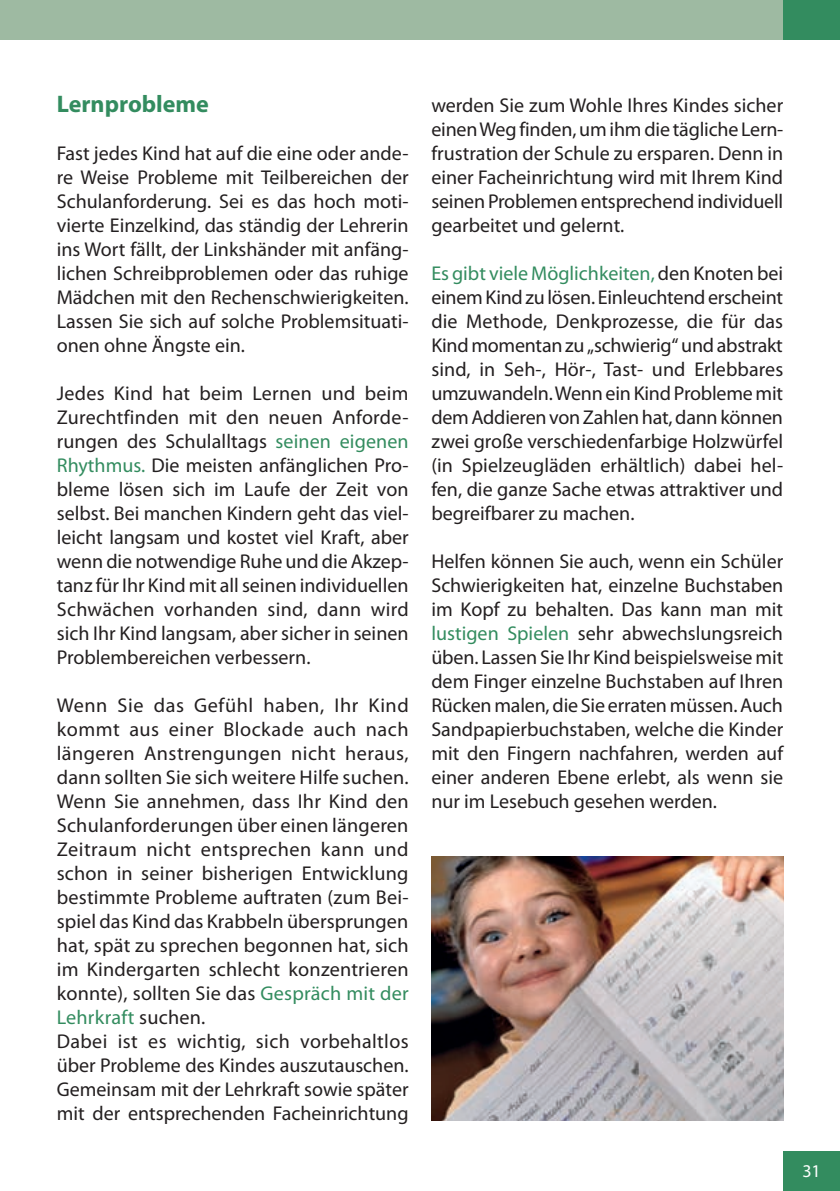
<style>
.page{position:relative;width:840px;height:1191px;background:#fff}
.page>*{position:absolute;margin:0;border:0;box-sizing:border-box;transform-origin:0 0}
.t1{font:700 24px "Myriad Pro";color:#338c5f}
.t2{font:20px/24px "Myriad Pro";letter-spacing:.005em;color:#231f20;text-align:justify}
.t3{font:18px "Myriad Pro";color:#fff}
.s1{color:#338c5f}
</style>
<div class="page">
<img style="left:431px;top:856px;width:351px;height:264px">
<div style="left:0;top:0;width:839px;height:40px;background:#9ebaa2"></div>
<div style="left:782px;top:1151px;width:57px;height:40px;background:#338c5f"></div>
<div style="left:782px;top:0;width:57px;height:40px;background:#338c5f"></div>
<p class="t1" style="left:57px;top:88px;width:153px">Lernprobleme</p>
<p class="t2" style="left:57px;top:141px;width:353px">Fast jedes Kind hat auf die eine oder ande&shy;re Weise Probleme mit Teilbereichen der Schulanforderung. Sei es das hoch moti&shy;vierte Einzelkind, das ständig der Lehrerin ins Wort fällt, der Linkshänder mit anfäng&shy;lichen Schreibproblemen oder das ruhige Mädchen mit den Rechenschwierigkeiten.<br>Lassen Sie sich auf solche Problemsituati&shy;onen ohne Ängste ein.</p>
<p class="t2" style="left:57px;top:381px;width:353px">Jedes Kind hat beim Lernen und beim Zurechtfinden mit den neuen Anforde&shy;rungen des Schulalltags <span class="s1">seinen eigenen Rhythmus.</span> Die meisten anfänglichen Pro&shy;bleme lösen sich im Laufe der Zeit von selbst. Bei manchen Kindern geht das viel&shy;leicht langsam und kostet viel Kraft, aber wenn die notwendige Ruhe und die Akzep&shy;tanz für Ihr Kind mit all seinen individuellen Schwächen vorhanden sind, dann wird sich Ihr Kind langsam, aber sicher in seinen Problembereichen verbessern.</p>
<p class="t2" style="left:57px;top:693px;width:353px;text-align:left">Wenn Sie das Gefühl haben, Ihr Kind kommt aus einer Blockade auch nach längeren Anstrengungen nicht heraus, dann sollten Sie sich weitere Hilfe suchen.<br>Wenn Sie annehmen, dass Ihr Kind den Schulanforderungen über einen längeren Zeitraum nicht entsprechen kann und schon in seiner bisherigen Entwicklung bestimmte Probleme auftraten (zum Bei&shy;spiel das Kind das Krabbeln übersprungen hat, spät zu sprechen begonnen hat, sich im Kindergarten schlecht konzentrieren konnte), sollten Sie das <span class="s1">Gespräch mit der Lehrkraft</span> suchen.<br>Dabei ist es wichtig, sich vorbehaltlos über Probleme des Kindes auszutauschen.<br>Gemeinsam mit der Lehrkraft sowie später mit der entsprechenden Facheinrichtung</p>
<p class="t2" style="left:431px;top:93px;width:353px">werden Sie zum Wohle Ihres Kindes sicher einen Weg finden, um ihm die tägliche Lern&shy;frustration der Schule zu ersparen. Denn in einer Facheinrichtung wird mit Ihrem Kind seinen Problemen entsprechend individuell gearbeitet und gelernt.</p>
<p class="t2" style="left:431px;top:261px;width:353px"><span class="s1">Es gibt viele Möglichkeiten,</span> den Knoten bei einem Kind zu lösen. Einleuchtend erscheint die Methode, Denkprozesse, die für das Kind momentan zu „schwierig“ und abstrakt sind, in Seh-, Hör-, Tast- und Erlebbares umzuwandeln. Wenn ein Kind Probleme mit dem Addieren von Zahlen hat, dann können zwei große verschiedenfarbige Holzwürfel (in Spielzeugläden erhältlich) dabei hel&shy;fen, die ganze Sache etwas attraktiver und begreifbarer zu machen.</p>
<p class="t2" style="left:431px;top:549px;width:353px">Helfen können Sie auch, wenn ein Schüler Schwierigkeiten hat, einzelne Buchstaben im Kopf zu behalten. Das kann man mit <span class="s1">lustigen Spielen</span> sehr abwechslungsreich üben. Lassen Sie Ihr Kind beispielsweise mit dem Finger einzelne Buchstaben auf Ihren Rücken malen, die Sie erraten müssen. Auch Sandpapierbuchstaben, welche die Kinder mit den Fingern nachfahren, werden auf einer anderen Ebene erlebt, als wenn sie nur im Lesebuch gesehen werden.</p>
<p class="t3" style="left:801px;top:1161px;width:20px">31</p>
</div>
